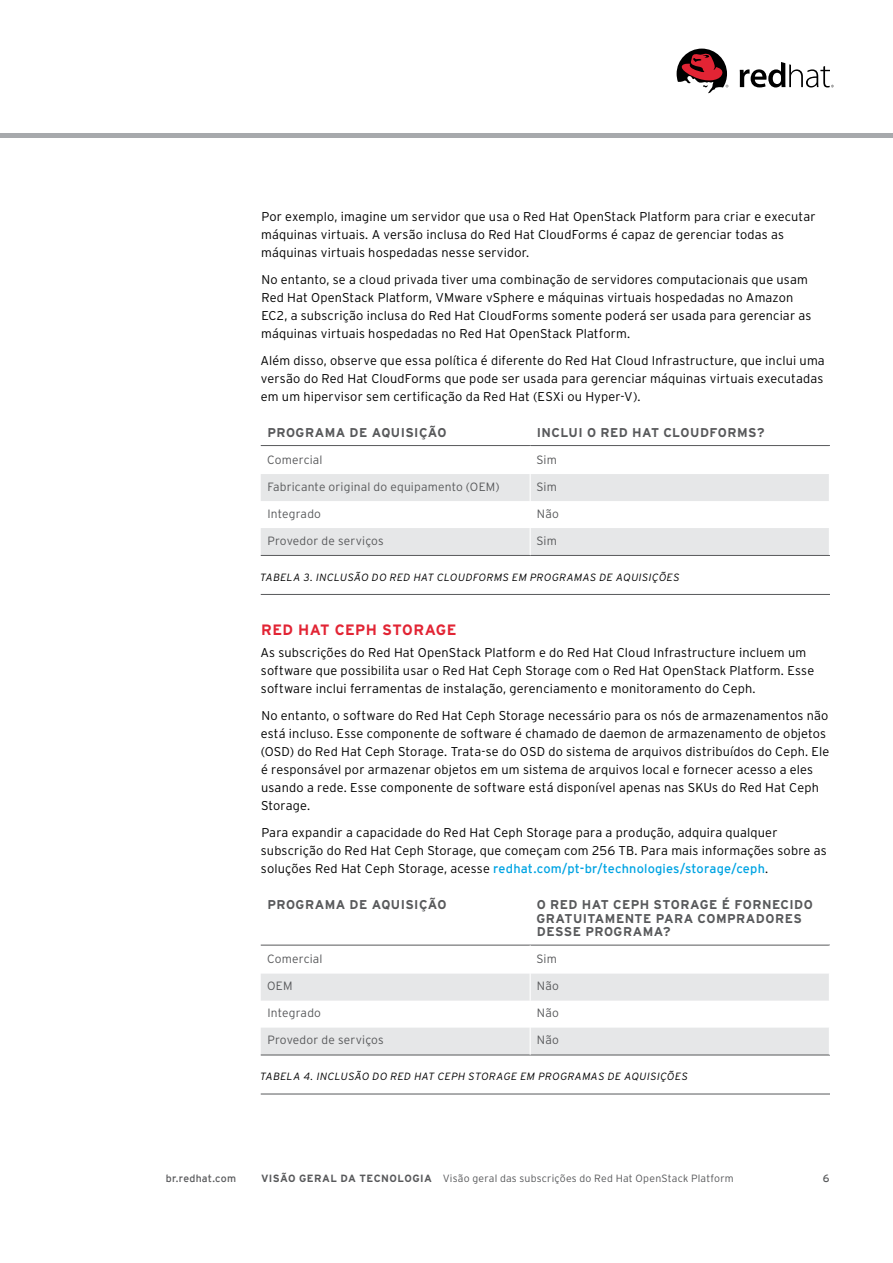
<style>
.page{position:relative;width:893px;height:1263px;background:#fff}
.page>*{position:absolute;margin:0;border:0;box-sizing:border-box;transform-origin:0 0}
.t1{font:700 15px "Interstate";letter-spacing:.025em;color:#e22434}
.t2{font:300 12.75px/18px "Interstate";letter-spacing:.01em;color:#000}
.t3{font:700 12.75px/13.5px "Interstate";letter-spacing:.035em;color:#58595b}
.t4{font:300 12px "Interstate";letter-spacing:.015em;color:#58595b}
.t5{font:italic 300 10.5px "Interstate";letter-spacing:.04em;color:#000}
.t6{font:300 10.5px "Interstate";letter-spacing:.02em;color:#58595b}
.t7{font:10.5px "Interstate";letter-spacing:.02em;color:#58595b}
.s1{font-weight:400;color:#00a4e3}
.s2{font-weight:700}
</style>
<div class="page">
<hr style="left:261px;top:594px;width:569px;height:1px;background:#58595b">
<hr style="left:261px;top:1094px;width:569px;height:1px;background:#58595b">
<svg style="left:261px;top:474px;width:568px;height:81px;fill:#e6e7e8"></svg>
<hr style="left:261px;top:445px;width:269px;height:1px;background:#58595b">
<hr style="left:530px;top:445px;width:300px;height:1px;background:#58595b">
<hr style="left:261px;top:555px;width:269px;height:1px;background:#58595b">
<hr style="left:530px;top:555px;width:300px;height:1px;background:#58595b">
<svg style="left:530px;top:474px;width:1px;height:81px"></svg>
<svg style="left:261px;top:974px;width:568px;height:81px;fill:#e6e7e8"></svg>
<hr style="left:261px;top:945px;width:269px;height:1px;background:#58595b">
<hr style="left:530px;top:945px;width:300px;height:1px;background:#58595b">
<hr style="left:261px;top:1055px;width:269px;height:1px;background:#58595b">
<hr style="left:530px;top:1055px;width:300px;height:1px;background:#58595b">
<svg style="left:530px;top:945px;width:1px;height:110px"></svg>
<svg style="left:740px;top:62px;width:94px;height:25px"></svg>
<svg style="left:677px;top:49px;width:51px;height:45px"></svg>
<hr style="left:0;top:133px;width:893px;height:4px;background:#a7a9ac">
<p class="t2" style="left:261px;top:207px;width:556px">Por exemplo, imagine um servidor que usa o Red Hat OpenStack Platform para criar e executar máquinas virtuais. A versão inclusa do Red Hat CloudForms é capaz de gerenciar todas as máquinas virtuais hospedadas nesse servidor.</p>
<p class="t2" style="left:261px;top:270px;width:552px">No entanto, se a cloud privada tiver uma combinação de servidores computacionais que usam Red Hat OpenStack Platform, VMware vSphere e máquinas virtuais hospedadas no Amazon EC2, a subscrição inclusa do Red Hat CloudForms somente poderá ser usada para gerenciar as máquinas virtuais hospedadas no Red Hat OpenStack Platform.</p>
<p class="t2" style="left:260px;top:351px;width:566px;text-align:justify">Além disso, observe que essa política é diferente do Red Hat Cloud Infrastructure, que inclui uma versão do Red Hat CloudForms que pode ser usada para gerenciar máquinas virtuais executadas em um hipervisor sem certificação da Red Hat (ESXi ou Hyper-V).</p>
<p class="t3" style="left:267px;top:425px;width:181px">PROGRAMA DE AQUISIÇÃO</p>
<p class="t3" style="left:537px;top:425px;width:229px">INCLUI O RED HAT CLOUDFORMS?</p>
<p class="t4" style="left:267px;top:453px;width:57px">Comercial</p>
<p class="t4" style="left:536px;top:453px;width:22px">Sim</p>
<p class="t4" style="left:267px;top:480px;width:234px">Fabricante original do equipamento (OEM)</p>
<p class="t4" style="left:536px;top:480px;width:22px">Sim</p>
<p class="t4" style="left:267px;top:507px;width:55px">Integrado</p>
<p class="t4" style="left:537px;top:507px;width:23px">Não</p>
<p class="t4" style="left:267px;top:534px;width:118px">Provedor de serviços</p>
<p class="t4" style="left:536px;top:534px;width:22px">Sim</p>
<p class="t5" style="left:260px;top:571px;width:421px">TABELA 3. INCLUSÃO DO RED HAT CLOUDFORMS EM PROGRAMAS DE AQUISIÇÕES</p>
<p class="t1" style="left:261px;top:621px;width:197px">RED HAT CEPH STORAGE</p>
<p class="t2" style="left:260px;top:643px;width:555px">As subscrições do Red Hat OpenStack Platform e do Red Hat Cloud Infrastructure incluem um software que possibilita usar o Red Hat Ceph Storage com o Red Hat OpenStack Platform. Esse software inclui ferramentas de instalação, gerenciamento e monitoramento do Ceph.</p>
<p class="t2" style="left:261px;top:706px;width:570px">No entanto, o software do Red Hat Ceph Storage necessário para os nós de armazenamentos não está incluso. Esse componente de software é chamado de daemon de armazenamento de objetos (OSD) do Red Hat Ceph Storage. Trata-se do OSD do sistema de arquivos distribuídos do Ceph. Ele é responsável por armazenar objetos em um sistema de arquivos local e fornecer acesso a eles usando a rede. Esse componente de software está disponível apenas nas SKUs do Red Hat Ceph Storage.</p>
<p class="t2" style="left:261px;top:823px;width:567px">Para expandir a capacidade do Red Hat Ceph Storage para a produção, adquira qualquer subscrição do Red Hat Ceph Storage, que começam com 256 TB. Para mais informações sobre as soluções Red Hat Ceph Storage, acesse <span class="s1">redhat.com/pt-br/technologies/storage/ceph</span>.</p>
<p class="t3" style="left:267px;top:898px;width:181px">PROGRAMA DE AQUISIÇÃO</p>
<p class="t3" style="left:536px;top:898px;width:278px">O RED HAT CEPH STORAGE É FORNECIDO<br>GRATUITAMENTE PARA COMPRADORES<br>DESSE PROGRAMA?</p>
<p class="t4" style="left:267px;top:952px;width:57px">Comercial</p>
<p class="t4" style="left:536px;top:952px;width:22px">Sim</p>
<p class="t4" style="left:267px;top:979px;width:27px">OEM</p>
<p class="t4" style="left:537px;top:979px;width:23px">Não</p>
<p class="t4" style="left:267px;top:1006px;width:55px">Integrado</p>
<p class="t4" style="left:537px;top:1006px;width:23px">Não</p>
<p class="t4" style="left:267px;top:1033px;width:118px">Provedor de serviços</p>
<p class="t4" style="left:537px;top:1033px;width:23px">Não</p>
<p class="t5" style="left:260px;top:1070px;width:429px">TABELA 4. INCLUSÃO DO RED HAT CEPH STORAGE EM PROGRAMAS DE AQUISIÇÕES</p>
<p class="t7" style="left:166px;top:1172px;width:72px">br.redhat.com</p>
<p class="t6" style="left:261px;top:1172px;width:474px"><span class="s2">VISÃO GERAL DA TECNOLOGIA</span> Visão geral das subscrições do Red Hat OpenStack Platform</p>
<p class="t7" style="left:823px;top:1172px;width:8px">6</p>
</div>
